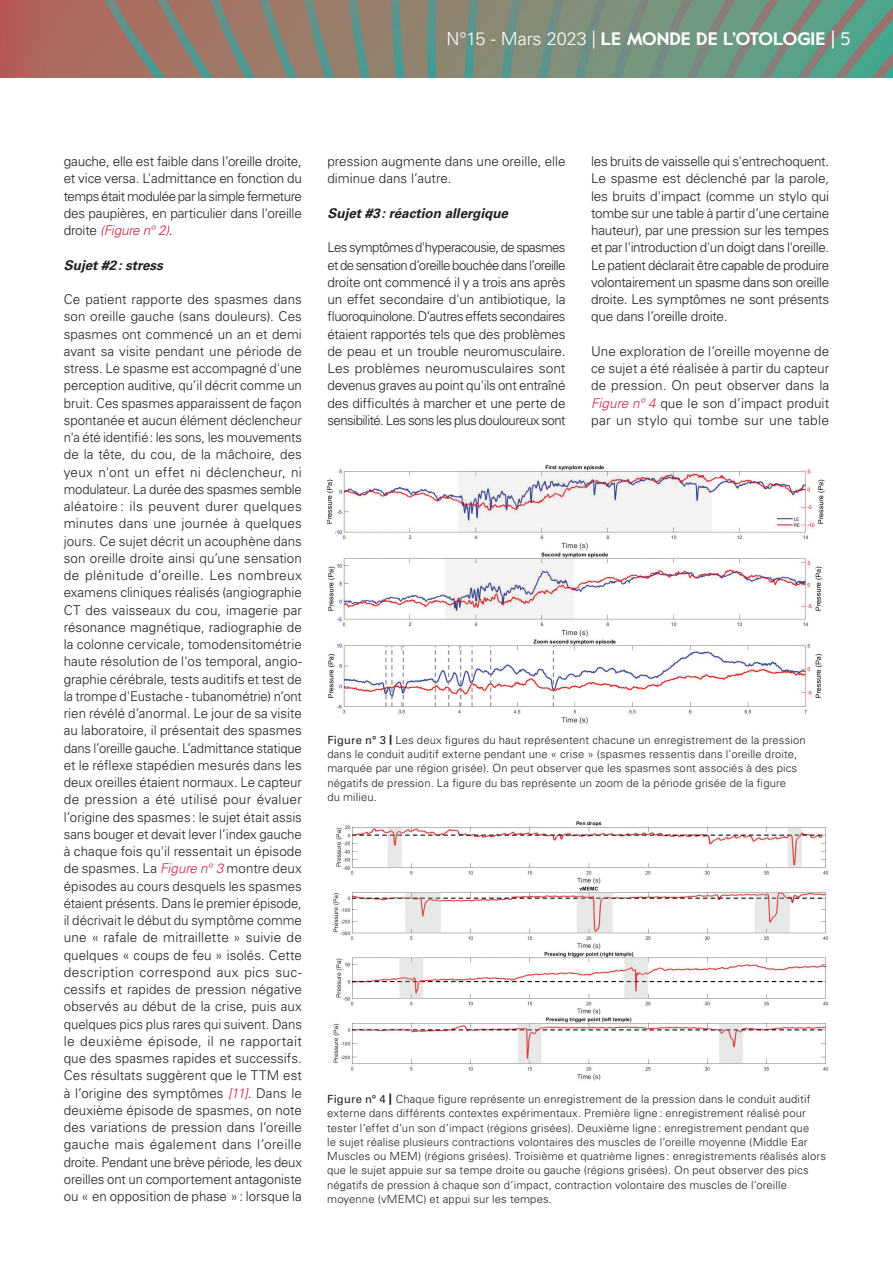
<style>
.page{position:relative;width:893px;height:1263px;background:#fff}
.page>*{position:absolute;margin:0;border:0;box-sizing:border-box;transform-origin:0 0}
.t1{font:700 18px "Value";color:#fff}
.MondeOto_Texte-coura{font:300 13.5px/17.2px "Univers LT Std";letter-spacing:-.01em;color:#231f20;text-align:justify}
.MondeOto_T3{font:italic 700 13.5px "Univers LT Std";color:#231f20}
.Légende_figure{font:300 11.25px/14.2px "Univers LT Std";letter-spacing:.01em;color:#231f20}
.s1{font-family:"Univers LT Std";font-weight:300}
.s2{font-family:"Univers LT Std";font-weight:400}
.s3{font-weight:400}
.s4{font-style:italic;color:#d12046}
.s5{font-weight:900}
</style>
<div class="page">
<svg style="left:57px;top:0;width:519px;height:78px;background:#957f6c"></svg>
<svg style="left:427px;top:0;width:11px;height:78px"></svg>
<svg style="left:391px;top:0;width:14px;height:78px"></svg>
<svg style="left:347px;top:0;width:23px;height:78px;background:#7e8779"></svg>
<svg style="left:93px;top:0;width:241px;height:78px;background:#937a6c"></svg>
<svg style="left:465px;top:0;width:17px;height:78px"></svg>
<svg style="left:502px;top:0;width:24px;height:78px;background:#788d7d"></svg>
<svg style="left:539px;top:0;width:31px;height:78px;background:#7a8e7c"></svg>
<svg style="left:576px;top:0;width:317px;height:78px;background:#6d9481"></svg>
<div style="left:0;top:0;width:57px;height:78px;background:#b0625b"></div>
<img style="left:333px;top:821px;width:496px;height:260px">
<img style="left:327px;top:465px;width:498px;height:259px">
<svg style="left:458px;top:472px;width:254px;height:60px;fill:#f4f4f4"></svg>
<svg style="left:445px;top:558px;width:129px;height:61px;fill:#f4f4f4"></svg>
<h1 class="t1" style="left:446px;top:27px;width:406px"><span class="s1">N°15 - Mars 2023 |</span> LE MONDE DE L’OTOLOGIE <span class="s2">|</span> <span class="s3">5</span></h1>
<p class="MondeOto_Texte-coura" style="left:64px;top:153px;width:240px">gauche, elle est faible dans l’oreille droite, et vice versa. L'admittance en fonction du temps était modulée par la simple fermeture des paupières, en particulier dans l'oreille droite <span class="s4">(Figure n° 2)</span>.</p>
<p class="MondeOto_T3" style="left:64px;top:257px;width:101px">Sujet #2: stress</p>
<p class="MondeOto_Texte-coura" style="left:64px;top:291px;width:240px">Ce patient rapporte des spasmes dans son oreille gauche (sans douleurs). Ces spasmes ont commencé un an et demi avant sa visite pendant une période de stress. Le spasme est accompagné d'une perception auditive, qu’il décrit comme un bruit. Ces spasmes apparaissent de façon spontanée et aucun élément déclencheur n'a été identifié: les sons, les mouvements de la tête, du cou, de la mâchoire, des yeux n'ont un effet ni déclencheur, ni modulateur. La durée des spasmes semble aléatoire : ils peuvent durer quelques minutes dans une journée à quelques jours. Ce sujet décrit un acouphène dans son oreille droite ainsi qu’une sensation de plénitude d’oreille. Les nombreux examens cliniques réalisés (angiographie CT des vaisseaux du cou, imagerie par résonance magnétique, radiographie de la colonne cervicale, tomodensitométrie haute résolution de l'os temporal, angio&shy;graphie cérébrale, tests auditifs et test de la trompe d'Eustache - tubanométrie) n’ont rien révélé d’anormal. Le jour de sa visite au laboratoire, il présentait des spasmes dans l’oreille gauche. L’admittance statique et le réflexe stapédien mesurés dans les deux oreilles étaient normaux. Le capteur de pression a été utilisé pour évaluer l’origine des spasmes: le sujet était assis sans bouger et devait lever l’index gauche à chaque fois qu'il ressentait un épisode de spasmes. La <span class="s4">Figure n° 3</span> montre deux épisodes au cours desquels les spasmes étaient présents. Dans le premier épisode, il décrivait le début du symptôme comme une « rafale de mitraillette » suivie de quelques « coups de feu » isolés. Cette description correspond aux pics suc&shy;cessifs et rapides de pression négative observés au début de la crise, puis aux quelques pics plus rares qui suivent. Dans le deuxième épisode, il ne rapportait que des spasmes rapides et successifs.<br>Ces résultats suggèrent que le TTM est à l’origine des symptômes <span class="s4">[11]</span>. Dans le deuxième épisode de spasmes, on note des variations de pression dans l’oreille gauche mais également dans l’oreille droite. Pendant une brève période, les deux oreilles ont un comportement antagoniste ou « en opposition de phase »: lorsque la</p>
<p class="MondeOto_Texte-coura" style="left:327px;top:153px;width:240px">pression augmente dans une oreille, elle diminue dans l’autre.</p>
<p class="MondeOto_T3" style="left:327px;top:205px;width:182px">Sujet #3: réaction allergique</p>
<p class="MondeOto_Texte-coura" style="left:327px;top:239px;width:240px">Les symptômes d'hyperacousie, de spasmes et de sensation d’oreille bouchée dans l’oreille droite ont commencé il y a trois ans après un effet secondaire d'un antibiotique, la fluoroquinolone. D’autres effets secondaires étaient rapportés tels que des problèmes de peau et un trouble neuromusculaire.<br>Les problèmes neuromusculaires sont devenus graves au point qu'ils ont entraîné des difficultés à marcher et une perte de sensibilité. Les sons les plus douloureux sont</p>
<p class="MondeOto_Texte-coura" style="left:591px;top:153px;width:240px">les bruits de vaisselle qui s'entrechoquent.<br>Le spasme est déclenché par la parole, les bruits d'impact (comme un stylo qui tombe sur une table à partir d’une certaine hauteur), par une pression sur les tempes et par l'introduction d'un doigt dans l'oreille.<br>Le patient déclarait être capable de produire volontairement un spasme dans son oreille droite. Les symptômes ne sont présents que dans l’oreille droite.</p>
<p class="MondeOto_Texte-coura" style="left:591px;top:342px;width:240px">Une exploration de l’oreille moyenne de ce sujet a été réalisée à partir du capteur de pression. On peut observer dans la <span class="s4">Figure n° 4</span> que le son d’impact produit par un stylo qui tombe sur une table</p>
<p class="Légende_figure" style="left:327px;top:733px;width:480px"><span class="s3">Figure n° 3</span> <span class="s5">|</span> Les deux figures du haut représentent chacune un enregistrement de la pression dans le conduit auditif externe pendant une « crise » (spasmes ressentis dans l’oreille droite, marquée par une région grisée). On peut observer que les spasmes sont associés à des pics négatifs de pression. La figure du bas représente un zoom de la période grisée de la figure<br>du milieu.</p>
<p class="Légende_figure" style="left:327px;top:1092px;width:500px"><span class="s3">Figure n° 4</span> <span class="s5">|</span> Chaque figure représente un enregistrement de la pression dans le conduit auditif externe dans différents contextes expérimentaux. Première ligne: enregistrement réalisé pour tester l’effet d’un son d’impact (régions grisées). Deuxième ligne: enregistrement pendant que<br>le sujet réalise plusieurs contractions volontaires des muscles de l’oreille moyenne (Middle Ear Muscles ou MEM) (régions grisées). Troisième et quatrième lignes: enregistrements réalisés alors que le sujet appuie sur sa tempe droite ou gauche (régions grisées). On peut observer des pics négatifs de pression à chaque son d’impact, contraction volontaire des muscles de l’oreille moyenne (vMEMC) et appui sur les tempes.</p>
</div>
